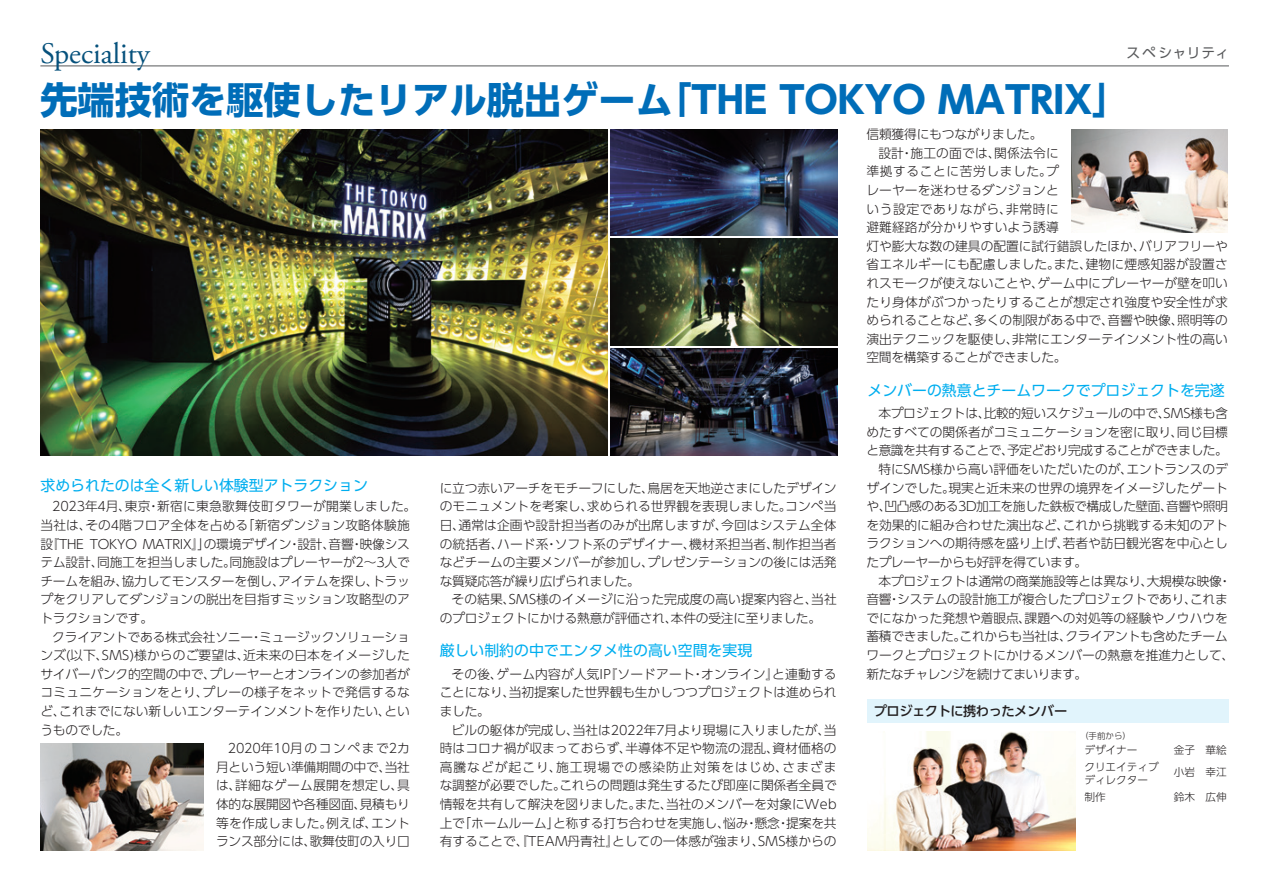
<style>
.page{position:relative;width:1263px;height:893px;background:#fff}
.page>*{position:absolute;margin:0;border:0;box-sizing:border-box;transform-origin:0 0}
.t1{font:700 37.2px "UD Shin Go Pro";color:#006db8}
.t2{font:29.7px "Adobe Garamond Pro";color:#06517c}
.t3{font:14.85px "UD Shin Go Pro";color:#00aeef}
.t4{font:13.8px "UD Shin Go Pro";letter-spacing:.05em;color:#57585a}
.t5{font:500 13.35px "UD Shin Go Pro";letter-spacing:-.04em;color:#231f20}
.t6{font:300 12.75px/18.6px "UD Shin Go Pro";letter-spacing:-.005em;color:#231f20;text-align:justify}
.t7{font:300 12.75px "UD Shin Go Pro";letter-spacing:-.04em;color:#231f20}
.t8{font:300 12.75px "UD Shin Go Pro";letter-spacing:.02em;color:#231f20}
.t9{font:300 12.75px "UD Shin Go Pro";letter-spacing:.015em;color:#231f20}
.t10{font:300 12.75px "UD Shin Go Pro";letter-spacing:.045em;color:#231f20}
.t11{font:300 12.75px "UD Shin Go Pro";letter-spacing:-.025em;color:#231f20}
.t12{font:300 10.65px/12.8px "UD Shin Go Pro";color:#231f20}
.t13{font:300 8.55px "UD Shin Go Pro";color:#231f20}
</style>
<div class="page">
<hr style="left:40px;top:66px;width:1189px;height:1px;background:#57585a">
<img style="left:40px;top:129px;width:568px;height:326px">
<img style="left:611px;top:129px;width:227px;height:107px">
<img style="left:611px;top:239px;width:227px;height:106px">
<img style="left:611px;top:349px;width:227px;height:106px">
<img style="left:867px;top:732px;width:209px;height:118px">
<img style="left:40px;top:744px;width:163px;height:106px">
<img style="left:1071px;top:129px;width:157px;height:104px">
<div style="left:867px;top:699px;width:362px;height:24px;background:#e1f4fc"></div>
<h2 class="t2" style="left:40px;top:36px;width:111px">Speciality</h2>
<p class="t4" style="left:1126px;top:42px;width:104px">スペシャリティ</p>
<h1 class="t1" style="left:40px;top:70px;width:1090px">先端技術を駆使したリアル脱出ゲーム「THE TOKYO MATRIX」</h1>
<p class="t6" style="left:866px;top:125px;width:178px">信頼獲得にもつながりました。</p>
<p class="t9" style="left:878px;top:143px;width:182px">設計・施工の面では、関係法令に</p>
<p class="t10" style="left:866px;top:161px;width:194px">準拠することに苦労しました。プ</p>
<p class="t6" style="left:866px;top:180px;width:194px">レーヤーを迷わせるダンジョンと</p>
<p class="t10" style="left:866px;top:198px;width:194px">いう設定でありながら、非常時に</p>
<p class="t6" style="left:866px;top:218px;width:194px">避難経路が分かりやすいよう誘導</p>
<p class="t6" style="left:866px;top:236px;width:363px">灯や膨大な数の建具の配置に試行錯誤したほか、バリアフリーや</p>
<p class="t9" style="left:866px;top:254px;width:363px">省エネルギーにも配慮しました。また、建物に煙感知器が設置さ</p>
<p class="t6" style="left:866px;top:273px;width:363px">れスモークが使えないことや、ゲーム中にプレーヤーが壁を叩い</p>
<p class="t6" style="left:866px;top:292px;width:363px">たり身体がぶつかったりすることが想定され強度や安全性が求</p>
<p class="t6" style="left:866px;top:311px;width:363px">められることなど、多くの制限がある中で、音響や映像、照明等の</p>
<p class="t6" style="left:866px;top:329px;width:363px">演出テクニックを駆使し、非常にエンターテインメント性の高い</p>
<p class="t6" style="left:866px;top:348px;width:202px">空間を構築することができました。</p>
<p class="t3" style="left:40px;top:473px;width:329px">求められたのは全く新しい体験型アトラクション</p>
<p class="t6" style="left:40px;top:497px;width:377px;text-align:left;text-indent:12px">2023年4月、東京・新宿に東急歌舞伎町タワーが開業しました。当社は、その4階フロア全体を占める「新宿ダンジョン攻略体験施設『THE TOKYO MATRIX』」の環境デザイン・設計、音響・映像システム設計、同施工を担当しました。同施設はプレーヤーが2〜3人でチームを組み、協力してモンスターを倒し、アイテムを探し、トラップをクリアしてダンジョンの脱出を目指すミッション攻略型のアトラクションです。</p>
<p class="t6" style="left:52px;top:627px;width:359px">クライアントである株式会社ソニー・ミュージックソリューショ</p>
<p class="t6" style="left:40px;top:646px;width:371px">ンズ(以下、SMS)様からのご要望は、近未来の日本をイメージした</p>
<p class="t6" style="left:40px;top:664px;width:371px">サイバーパンク的空間の中で、プレーヤーとオンラインの参加者が</p>
<p class="t8" style="left:40px;top:682px;width:371px">コミュニケーションをとり、プレーの様子をネットで発信するな</p>
<p class="t6" style="left:40px;top:701px;width:371px">ど、これまでにない新しいエンターテインメントを作りたい、とい</p>
<p class="t6" style="left:40px;top:720px;width:89px">うものでした。</p>
<p class="t6" style="left:228px;top:739px;width:183px">2020年10月のコンペまで2カ</p>
<p class="t6" style="left:216px;top:757px;width:195px">月という短い準備期間の中で、当社</p>
<p class="t8" style="left:216px;top:775px;width:195px">は、詳細なゲーム展開を想定し、具</p>
<p class="t6" style="left:216px;top:794px;width:195px">体的な展開図や各種図面、見積もり</p>
<p class="t8" style="left:216px;top:812px;width:195px">等を作成しました。例えば、エント</p>
<p class="t6" style="left:216px;top:832px;width:195px">ランス部分には、歌舞伎町の入り口</p>
<p class="t6" style="left:440px;top:478px;width:398px">に立つ赤いアーチをモチーフにした、鳥居を天地逆さまにしたデザインのモニュメントを考案し、求められる世界観を表現しました。コンペ当日、通常は企画や設計担当者のみが出席しますが、今回はシステム全体の統括者、ハード系・ソフト系のデザイナー、機材系担当者、制作担当者などチームの主要メンバーが参加し、プレゼンテーションの後には活発な質疑応答が繰り広げられました。</p>
<p class="t6" style="left:440px;top:590px;width:399px;text-indent:12px">その結果、SMS様のイメージに沿った完成度の高い提案内容と、当社のプロジェクトにかける熱意が評価され、本件の受注に至りました。</p>
<p class="t3" style="left:440px;top:639px;width:314px">厳しい制約の中でエンタメ性の高い空間を実現</p>
<p class="t6" style="left:440px;top:664px;width:398px;text-indent:12px">その後、ゲーム内容が人気IP『ソードアート・オンライン』と連動することになり、当初提案した世界観も生かしつつプロジェクトは進められました。</p>
<p class="t6" style="left:440px;top:720px;width:399px;text-indent:12px">ビルの躯体が完成し、当社は2022年7月より現場に入りましたが、当時はコロナ禍が収まっておらず、半導体不足や物流の混乱、資材価格の高騰などが起こり、施工現場での感染防止対策をはじめ、さまざまな調整が必要でした。これらの問題は発生するたび即座に関係者全員で情報を共有して解決を図りました。また、当社のメンバーを対象にWeb上で「ホームルーム」と称する打ち合わせを実施し、悩み・懸念・提案を共有することで、『TEAM丹青社』としての一体感が強まり、SMS様からの</p>
<p class="t3" style="left:867px;top:379px;width:359px">メンバーの熱意とチームワークでプロジェクトを完遂</p>
<p class="t11" style="left:878px;top:403px;width:351px">本プロジェクトは、比較的短いスケジュールの中で、SMS様も含</p>
<p class="t6" style="left:866px;top:422px;width:363px">めたすべての関係者がコミュニケーションを密に取り、同じ目標</p>
<p class="t7" style="left:866px;top:440px;width:363px">と意識を共有することで、予定どおり完成することができました。</p>
<p class="t6" style="left:878px;top:459px;width:351px">特にSMS様から高い評価をいただいたのが、エントランスのデ</p>
<p class="t6" style="left:866px;top:478px;width:363px">ザインでした。現実と近未来の世界の境界をイメージしたゲート</p>
<p class="t7" style="left:866px;top:496px;width:363px">や、凹凸感のある3D加工を施した鉄板で構成した壁面、音響や照明</p>
<p class="t6" style="left:866px;top:515px;width:363px">を効果的に組み合わせた演出など、これから挑戦する未知のアト</p>
<p class="t6" style="left:866px;top:534px;width:363px">ラクションへの期待感を盛り上げ、若者や訪日観光客を中心とし</p>
<p class="t7" style="left:866px;top:552px;width:222px">たプレーヤーからも好評を得ています。</p>
<p class="t6" style="left:878px;top:571px;width:354px">本プロジェクトは通常の商業施設等とは異なり、大規模な映像・</p>
<p class="t6" style="left:866px;top:590px;width:363px">音響・システムの設計施工が複合したプロジェクトであり、これま</p>
<p class="t6" style="left:866px;top:608px;width:363px">でになかった発想や着眼点、課題への対処等の経験やノウハウを</p>
<p class="t6" style="left:866px;top:627px;width:363px">蓄積できました。これからも当社は、クライアントも含めたチーム</p>
<p class="t6" style="left:866px;top:645px;width:369px">ワークとプロジェクトにかけるメンバーの熱意を推進力として、</p>
<p class="t7" style="left:866px;top:663px;width:222px">新たなチャレンジを続けてまいります。</p>
<p class="t5" style="left:874px;top:700px;width:195px">プロジェクトに携わったメンバー</p>
<p class="t13" style="left:1080px;top:729px;width:53px">（手前から）</p>
<p class="t12" style="left:1084px;top:743px;width:55px">デザイナー</p>
<p class="t12" style="left:1174px;top:743px;width:55px">金子　華絵</p>
<p class="t12" style="left:1084px;top:760px;width:76px">クリエイティブディレクター</p>
<p class="t12" style="left:1174px;top:765px;width:55px">小岩　幸江</p>
<p class="t12" style="left:1084px;top:790px;width:23px">制作</p>
<p class="t12" style="left:1174px;top:790px;width:55px">鈴木　広伸</p>
</div>
